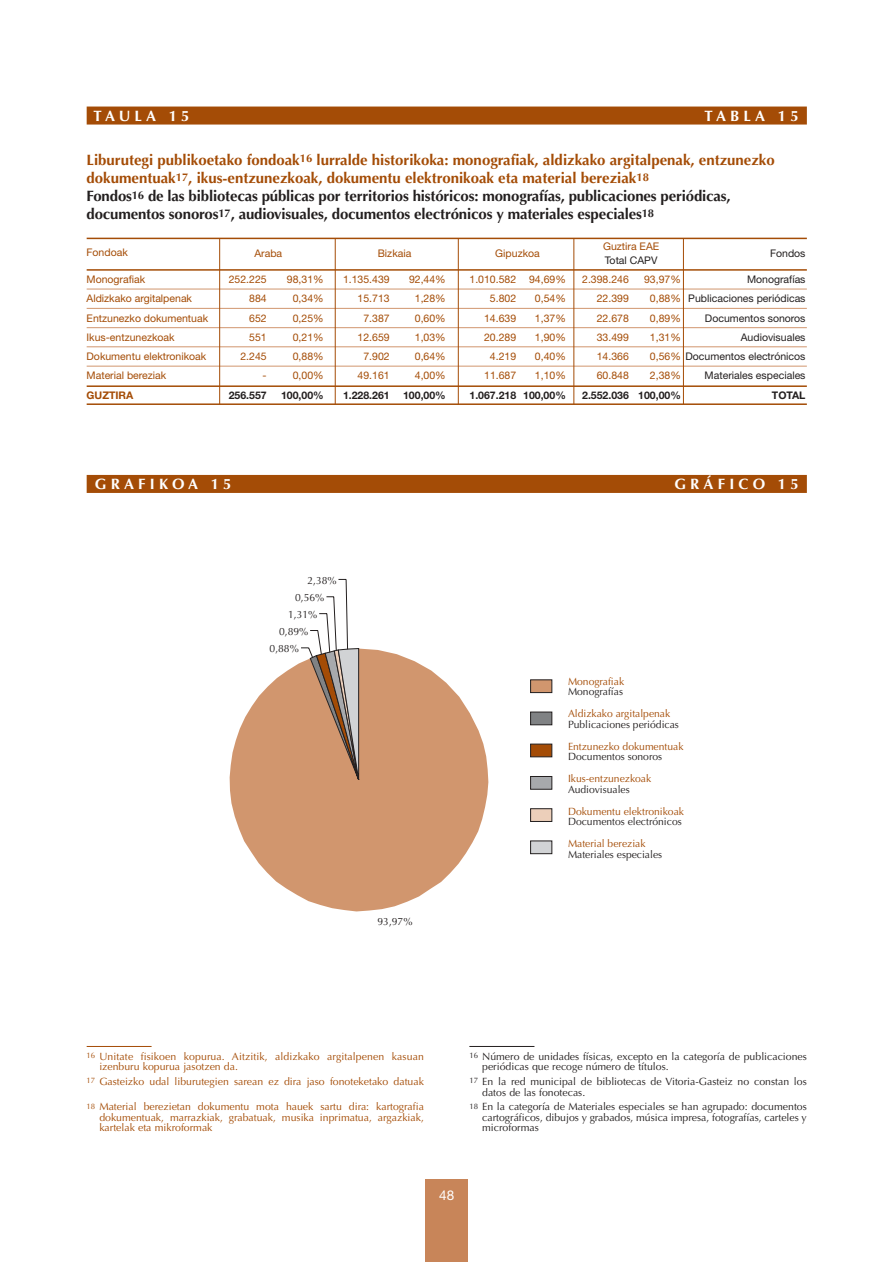
<style>
.page{position:relative;width:893px;height:1262px;background:#fff}
.page>*{position:absolute;margin:0;border:0;box-sizing:border-box;transform-origin:0 0}
.t1{font:700 15px/18px "Optima";letter-spacing:-.01em;color:#231f1f}
.t2{font:700 15px "Optima";letter-spacing:.28em;color:#fff}
.t3{font:13.5px "Helvetica Neue";color:#fff}
.t4{font:10.5px/10.5px "Optima";color:#231f1f}
.t5{font:10.5px/10.5px "Optima";color:#a44c06}
.t6{font:10.5px "Helvetica Neue";color:#a44c06}
.t7{font:10.5px "Helvetica Neue";color:#231f1f}
.t8{font:700 10.5px "Helvetica Neue";color:#231f1f}
.t9{font:700 10.5px "Helvetica Neue";color:#a44c06}
.s1{color:#a44c06}
</style>
<div class="page">
<div style="left:425px;top:1179px;width:43px;height:82px;background:#c88559"></div>
<div style="left:87px;top:106px;width:719px;height:18px;background:#a44c06"></div>
<hr style="left:87px;top:238px;width:719px;height:1px;background:#a44c06">
<hr style="left:87px;top:269px;width:719px;height:2px;background:#a44c06">
<hr style="left:87px;top:289px;width:719px;height:1px;background:#d1966e">
<hr style="left:87px;top:308px;width:719px;height:1px;background:#d1966e">
<hr style="left:87px;top:327px;width:719px;height:1px;background:#d1966e">
<hr style="left:87px;top:346px;width:719px;height:1px;background:#d1966e">
<hr style="left:87px;top:366px;width:719px;height:1px;background:#d1966e">
<hr style="left:87px;top:385px;width:719px;height:2px;background:#a44c06">
<hr style="left:87px;top:403px;width:719px;height:2px;background:#a44c06">
<div style="left:87px;top:475px;width:719px;height:18px;background:#a44c06"></div>
<hr style="left:335px;top:239px;width:1px;height:165px;background:#a44c06">
<hr style="left:219px;top:239px;width:1px;height:165px;background:#a44c06">
<hr style="left:458px;top:239px;width:1px;height:165px;background:#a44c06">
<hr style="left:573px;top:239px;width:1px;height:165px;background:#a44c06">
<hr style="left:683px;top:239px;width:1px;height:165px;background:#a44c06">
<hr style="left:87px;top:1046px;width:65px;height:1px;background:#a44c06">
<hr style="left:469px;top:1046px;width:65px;height:1px;background:#231f1f">
<svg style="left:230px;top:649px;width:258px;height:262px;fill:#d1966e"></svg>
<svg style="left:300px;top:578px;width:71px;height:263px"></svg>
<div style="left:530px;top:679px;width:22px;height:14px;background:#d1966e;border:1px solid #231f1f"></div>
<div style="left:530px;top:711px;width:22px;height:14px;background:#808284;border:1px solid #231f1f"></div>
<div style="left:530px;top:743px;width:22px;height:14px;background:#a44c06;border:1px solid #231f1f"></div>
<div style="left:530px;top:776px;width:22px;height:13px;background:#a7a9ac;border:1px solid #231f1f"></div>
<div style="left:530px;top:808px;width:22px;height:14px;background:#eccfba;border:1px solid #231f1f"></div>
<div style="left:530px;top:840px;width:22px;height:14px;background:#d1d3d5;border:1px solid #231f1f"></div>
<h1 class="t2" style="left:93px;top:109px;width:98px">TAULA 15</h1>
<h1 class="t2" style="left:704px;top:109px;width:96px">TABLA 15</h1>
<p class="t1" style="left:87px;top:152px;width:689px"><span class="s1">Liburutegi publikoetako fondoak</span><sup>16</sup> <span class="s1">lurralde historikoka: monografiak, aldizkako argitalpenak, entzunezko dokumentuak</span><sup>17</sup><span class="s1">, ikus-entzunezkoak, dokumentu elektronikoak eta material bereziak</span><sup>18<br></sup>Fondos<sup>16</sup> de las bibliotecas públicas por territorios históricos: monografías, publicaciones periódicas, documentos sonoros<sup>17</sup>, audiovisuales, documentos electrónicos y materiales especiales<sup>18</sup></p>
<p class="t6" style="left:87px;top:249px;width:43px">Fondoak</p>
<p class="t6" style="left:254px;top:249px;width:29px">Araba</p>
<p class="t6" style="left:378px;top:249px;width:35px">Bizkaia</p>
<p class="t6" style="left:495px;top:249px;width:46px">Gipuzkoa</p>
<p class="t6" style="left:603px;top:243px;width:58px">Guztira EAE</p>
<p class="t7" style="left:770px;top:249px;width:37px">Fondos</p>
<p class="t7" style="left:604px;top:256px;width:54px">Total CAPV</p>
<p class="t6" style="left:87px;top:275px;width:60px">Monografiak</p>
<p class="t6" style="left:229px;top:275px;width:39px">252.225</p>
<p class="t6" style="left:287px;top:275px;width:38px">98,31%</p>
<p class="t6" style="left:343px;top:275px;width:48px">1.135.439</p>
<p class="t6" style="left:409px;top:275px;width:38px">92,44%</p>
<p class="t6" style="left:469px;top:275px;width:98px">1.010.582 94,69%</p>
<p class="t6" style="left:582px;top:275px;width:48px">2.398.246</p>
<p class="t6" style="left:644px;top:275px;width:38px">93,97%</p>
<p class="t7" style="left:747px;top:275px;width:60px">Monografías</p>
<p class="t6" style="left:87px;top:295px;width:107px">Aldizkako argitalpenak</p>
<p class="t6" style="left:249px;top:295px;width:19px">884</p>
<p class="t6" style="left:293px;top:295px;width:32px">0,34%</p>
<p class="t6" style="left:357px;top:295px;width:34px">15.713</p>
<p class="t6" style="left:415px;top:295px;width:32px">1,28%</p>
<p class="t6" style="left:490px;top:295px;width:28px">5.802</p>
<p class="t6" style="left:535px;top:295px;width:32px">0,54%</p>
<p class="t6" style="left:596px;top:295px;width:34px">22.399</p>
<p class="t7" style="left:650px;top:295px;width:157px"><span class="s1">0,88%</span> Publicaciones periódicas</p>
<p class="t6" style="left:87px;top:314px;width:123px">Entzunezko dokumentuak</p>
<p class="t6" style="left:249px;top:314px;width:19px">652</p>
<p class="t6" style="left:293px;top:314px;width:32px">0,25%</p>
<p class="t6" style="left:363px;top:314px;width:28px">7.387</p>
<p class="t6" style="left:415px;top:314px;width:32px">0,60%</p>
<p class="t6" style="left:484px;top:314px;width:34px">14.639</p>
<p class="t6" style="left:535px;top:314px;width:32px">1,37%</p>
<p class="t6" style="left:596px;top:314px;width:34px">22.678</p>
<p class="t6" style="left:650px;top:314px;width:32px">0,89%</p>
<p class="t7" style="left:705px;top:314px;width:102px">Documentos sonoros</p>
<p class="t6" style="left:87px;top:333px;width:90px">Ikus-entzunezkoak</p>
<p class="t6" style="left:249px;top:333px;width:19px">551</p>
<p class="t6" style="left:293px;top:333px;width:32px">0,21%</p>
<p class="t6" style="left:357px;top:333px;width:34px">12.659</p>
<p class="t6" style="left:415px;top:333px;width:32px">1,03%</p>
<p class="t6" style="left:484px;top:333px;width:34px">20.289</p>
<p class="t6" style="left:535px;top:333px;width:32px">1,90%</p>
<p class="t6" style="left:596px;top:333px;width:34px">33.499</p>
<p class="t6" style="left:650px;top:333px;width:32px">1,31%</p>
<p class="t7" style="left:740px;top:333px;width:66px">Audiovisuales</p>
<p class="t6" style="left:87px;top:352px;width:121px">Dokumentu elektronikoak</p>
<p class="t6" style="left:240px;top:352px;width:28px">2.245</p>
<p class="t6" style="left:293px;top:352px;width:32px">0,88%</p>
<p class="t6" style="left:363px;top:352px;width:28px">7.902</p>
<p class="t6" style="left:415px;top:352px;width:32px">0,64%</p>
<p class="t6" style="left:490px;top:352px;width:28px">4.219</p>
<p class="t6" style="left:535px;top:352px;width:32px">0,40%</p>
<p class="t6" style="left:596px;top:352px;width:34px">14.366</p>
<p class="t7" style="left:650px;top:352px;width:157px"><span class="s1">0,56%</span> Documentos electrónicos</p>
<p class="t6" style="left:87px;top:372px;width:81px">Material bereziak</p>
<p class="t6" style="left:262px;top:372px;width:6px">-</p>
<p class="t6" style="left:293px;top:372px;width:32px">0,00%</p>
<p class="t6" style="left:357px;top:372px;width:34px">49.161</p>
<p class="t6" style="left:415px;top:372px;width:32px">4,00%</p>
<p class="t6" style="left:484px;top:372px;width:34px">11.687</p>
<p class="t6" style="left:535px;top:372px;width:32px">1,10%</p>
<p class="t6" style="left:596px;top:372px;width:34px">60.848</p>
<p class="t6" style="left:650px;top:372px;width:32px">2,38%</p>
<p class="t7" style="left:704px;top:372px;width:102px">Materiales especiales</p>
<p class="t9" style="left:87px;top:391px;width:48px">GUZTIRA</p>
<p class="t8" style="left:229px;top:391px;width:39px">256.557</p>
<p class="t8" style="left:281px;top:391px;width:44px">100,00%</p>
<p class="t8" style="left:343px;top:391px;width:48px">1.228.261</p>
<p class="t8" style="left:403px;top:391px;width:44px">100,00%</p>
<p class="t8" style="left:469px;top:391px;width:98px">1.067.218 100,00%</p>
<p class="t8" style="left:582px;top:391px;width:100px">2.552.036 100,00%</p>
<p class="t8" style="left:771px;top:391px;width:35px">TOTAL</p>
<h1 class="t2" style="left:95px;top:477px;width:138px">GRAFIKOA 15</h1>
<h1 class="t2" style="left:674px;top:477px;width:126px">GRÁFICO 15</h1>
<p class="t4" style="left:307px;top:576px;width:31px">2,38%</p>
<p class="t4" style="left:295px;top:593px;width:31px">0,56%</p>
<p class="t4" style="left:288px;top:610px;width:31px">1,31%</p>
<p class="t4" style="left:279px;top:627px;width:31px">0,89%</p>
<p class="t4" style="left:269px;top:644px;width:31px">0,88%</p>
<p class="t4" style="left:377px;top:916px;width:37px">93,97%</p>
<p class="t5" style="left:568px;top:677px;width:58px">Monografiak</p>
<p class="t4" style="left:568px;top:687px;width:57px">Monografías</p>
<p class="t5" style="left:568px;top:709px;width:104px">Aldizkako argitalpenak</p>
<p class="t4" style="left:568px;top:720px;width:112px">Publicaciones periódicas</p>
<p class="t5" style="left:568px;top:742px;width:117px">Entzunezko dokumentuak</p>
<p class="t4" style="left:568px;top:752px;width:96px">Documentos sonoros</p>
<p class="t5" style="left:568px;top:774px;width:85px">Ikus-entzunezkoak</p>
<p class="t4" style="left:568px;top:784px;width:63px">Audiovisuales</p>
<p class="t5" style="left:568px;top:806px;width:117px">Dokumentu elektronikoak</p>
<p class="t4" style="left:568px;top:817px;width:115px">Documentos electrónicos</p>
<p class="t5" style="left:568px;top:839px;width:79px">Material bereziak</p>
<p class="t4" style="left:568px;top:849px;width:96px">Materiales especiales</p>
<p class="t5" style="left:99px;top:1052px;width:326px;text-indent:-13px"><sup>16</sup> Unitate fisikoen kopurua. Aitzitik, aldizkako argitalpenen kasuan izenburu kopurua jasotzen da.</p>
<p class="t5" style="left:87px;top:1077px;width:339px"><sup>17</sup> Gasteizko udal liburutegien sarean ez dira jaso fonoteketako datuak</p>
<p class="t5" style="left:99px;top:1102px;width:326px;text-align:justify;text-indent:-13px"><sup>18</sup> Material berezietan dokumentu mota hauek sartu dira: kartografia dokumentuak, marrazkiak, grabatuak, musika inprimatua, argazkiak, kartelak eta mikroformak</p>
<p class="t4" style="left:482px;top:1052px;width:326px;text-indent:-13px"><sup>16</sup> Número de unidades físicas, excepto en la categoría de publicaciones periódicas que recoge número de títulos.</p>
<p class="t4" style="left:482px;top:1077px;width:326px;text-indent:-13px"><sup>17</sup> En la red municipal de bibliotecas de Vitoria-Gasteiz no constan los datos de las fonotecas.</p>
<p class="t4" style="left:482px;top:1102px;width:326px;text-align:justify;text-indent:-13px"><sup>18</sup> En la categoría de Materiales especiales se han agrupado: documentos cartográficos, dibujos y grabados, música impresa, fotografías, carteles y microformas</p>
<p class="t3" style="left:439px;top:1190px;width:17px">48</p>
</div>
